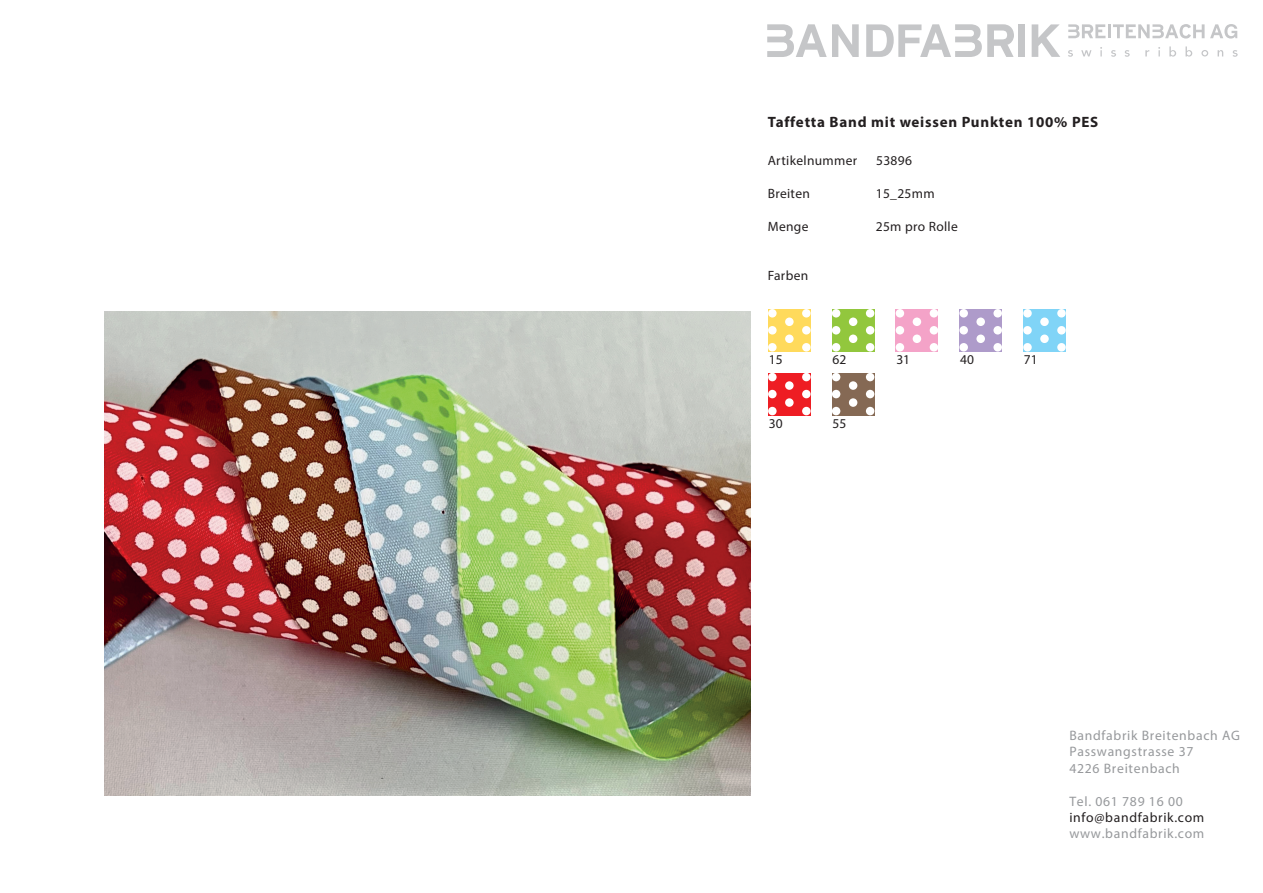
<style>
.page{position:relative;width:1263px;height:893px;background:#fff}
.page>*{position:absolute;margin:0;border:0;box-sizing:border-box;transform-origin:0 0}
.t1{font:700 15px "Myriad Pro";letter-spacing:.05em;color:#231f20}
.t2{font:13.65px/16.5px "Myriad Pro";letter-spacing:.05em;color:#97999c}
.t3{font:13.65px "Myriad Pro";letter-spacing:.05em;color:#231f20}
.t4{font:13.5px "Myriad Pro";letter-spacing:.025em;color:#231f20}
</style>
<div class="page">
<img style="left:104px;top:311px;width:647px;height:484px">
<div style="left:768px;top:309px;width:43px;height:43px;background:#ffda5c"></div>
<div style="left:832px;top:309px;width:42px;height:43px;background:#92c73d"></div>
<div style="left:896px;top:309px;width:42px;height:43px;background:#f4a3c8"></div>
<div style="left:959px;top:309px;width:43px;height:43px;background:#ae9bca"></div>
<div style="left:1023px;top:309px;width:43px;height:43px;background:#80d4f7"></div>
<div style="left:768px;top:373px;width:43px;height:42px;background:#ee1d23"></div>
<div style="left:832px;top:373px;width:42px;height:42px;background:#856954"></div>
<div style="left:802px;top:343px;width:9px;height:9px;background:#fff;border-radius:50%"></div>
<div style="left:802px;top:326px;width:9px;height:9px;background:#fff;border-radius:50%"></div>
<div style="left:802px;top:309px;width:9px;height:9px;background:#fff;border-radius:50%"></div>
<div style="left:768px;top:343px;width:9px;height:9px;background:#fff;border-radius:50%"></div>
<div style="left:768px;top:326px;width:9px;height:9px;background:#fff;border-radius:50%"></div>
<div style="left:768px;top:309px;width:9px;height:9px;background:#fff;border-radius:50%"></div>
<div style="left:785px;top:335px;width:9px;height:8px;background:#fff;border-radius:50%"></div>
<div style="left:785px;top:318px;width:9px;height:8px;background:#fff;border-radius:50%"></div>
<div style="left:802px;top:407px;width:9px;height:8px;background:#fff;border-radius:50%"></div>
<div style="left:802px;top:390px;width:9px;height:8px;background:#fff;border-radius:50%"></div>
<div style="left:802px;top:373px;width:9px;height:8px;background:#fff;border-radius:50%"></div>
<div style="left:768px;top:407px;width:9px;height:8px;background:#fff;border-radius:50%"></div>
<div style="left:768px;top:390px;width:9px;height:8px;background:#fff;border-radius:50%"></div>
<div style="left:768px;top:373px;width:9px;height:8px;background:#fff;border-radius:50%"></div>
<div style="left:785px;top:398px;width:9px;height:9px;background:#fff;border-radius:50%"></div>
<div style="left:785px;top:381px;width:9px;height:9px;background:#fff;border-radius:50%"></div>
<div style="left:866px;top:407px;width:8px;height:8px;background:#fff;border-radius:50%"></div>
<div style="left:866px;top:390px;width:8px;height:8px;background:#fff;border-radius:50%"></div>
<div style="left:866px;top:373px;width:8px;height:8px;background:#fff;border-radius:50%"></div>
<div style="left:832px;top:407px;width:8px;height:8px;background:#fff;border-radius:50%"></div>
<div style="left:832px;top:390px;width:8px;height:8px;background:#fff;border-radius:50%"></div>
<div style="left:832px;top:373px;width:8px;height:8px;background:#fff;border-radius:50%"></div>
<div style="left:849px;top:398px;width:8px;height:9px;background:#fff;border-radius:50%"></div>
<div style="left:849px;top:381px;width:8px;height:9px;background:#fff;border-radius:50%"></div>
<div style="left:866px;top:343px;width:8px;height:9px;background:#fff;border-radius:50%"></div>
<div style="left:866px;top:326px;width:8px;height:9px;background:#fff;border-radius:50%"></div>
<div style="left:866px;top:309px;width:8px;height:9px;background:#fff;border-radius:50%"></div>
<div style="left:832px;top:343px;width:8px;height:9px;background:#fff;border-radius:50%"></div>
<div style="left:832px;top:326px;width:8px;height:9px;background:#fff;border-radius:50%"></div>
<div style="left:832px;top:309px;width:8px;height:9px;background:#fff;border-radius:50%"></div>
<div style="left:849px;top:335px;width:8px;height:8px;background:#fff;border-radius:50%"></div>
<div style="left:849px;top:318px;width:8px;height:8px;background:#fff;border-radius:50%"></div>
<div style="left:930px;top:343px;width:8px;height:9px;background:#fff;border-radius:50%"></div>
<div style="left:930px;top:326px;width:8px;height:9px;background:#fff;border-radius:50%"></div>
<div style="left:930px;top:309px;width:8px;height:9px;background:#fff;border-radius:50%"></div>
<div style="left:896px;top:343px;width:8px;height:9px;background:#fff;border-radius:50%"></div>
<div style="left:896px;top:326px;width:8px;height:9px;background:#fff;border-radius:50%"></div>
<div style="left:896px;top:309px;width:8px;height:9px;background:#fff;border-radius:50%"></div>
<div style="left:913px;top:335px;width:8px;height:8px;background:#fff;border-radius:50%"></div>
<div style="left:913px;top:318px;width:8px;height:8px;background:#fff;border-radius:50%"></div>
<div style="left:993px;top:343px;width:9px;height:9px;background:#fff;border-radius:50%"></div>
<div style="left:993px;top:326px;width:9px;height:9px;background:#fff;border-radius:50%"></div>
<div style="left:993px;top:309px;width:9px;height:9px;background:#fff;border-radius:50%"></div>
<div style="left:959px;top:343px;width:9px;height:9px;background:#fff;border-radius:50%"></div>
<div style="left:959px;top:326px;width:9px;height:9px;background:#fff;border-radius:50%"></div>
<div style="left:959px;top:309px;width:9px;height:9px;background:#fff;border-radius:50%"></div>
<div style="left:976px;top:335px;width:9px;height:8px;background:#fff;border-radius:50%"></div>
<div style="left:976px;top:318px;width:9px;height:8px;background:#fff;border-radius:50%"></div>
<div style="left:1057px;top:343px;width:9px;height:9px;background:#fff;border-radius:50%"></div>
<div style="left:1057px;top:326px;width:9px;height:9px;background:#fff;border-radius:50%"></div>
<div style="left:1057px;top:309px;width:9px;height:9px;background:#fff;border-radius:50%"></div>
<div style="left:1023px;top:343px;width:9px;height:9px;background:#fff;border-radius:50%"></div>
<div style="left:1023px;top:326px;width:9px;height:9px;background:#fff;border-radius:50%"></div>
<div style="left:1023px;top:309px;width:9px;height:9px;background:#fff;border-radius:50%"></div>
<div style="left:1040px;top:335px;width:9px;height:8px;background:#fff;border-radius:50%"></div>
<div style="left:1040px;top:318px;width:9px;height:8px;background:#fff;border-radius:50%"></div>
<div style="left:1018px;top:24px;width:7px;height:33px;background:#c5c6c8"></div>
<svg style="left:767px;top:24px;width:92px;height:33px"></svg>
<svg style="left:866px;top:24px;width:148px;height:33px"></svg>
<svg style="left:1032px;top:24px;width:28px;height:33px"></svg>
<svg style="left:1068px;top:46px;width:170px;height:11px"></svg>
<hr style="left:1108px;top:24px;width:3px;height:14px;background:#c5c6c8">
<svg style="left:1113px;top:24px;width:91px;height:15px"></svg>
<svg style="left:1068px;top:24px;width:37px;height:14px"></svg>
<svg style="left:1210px;top:24px;width:27px;height:15px"></svg>
<p class="t1" style="left:768px;top:112px;width:332px">Taffetta Band mit weissen Punkten 100% PES</p>
<p class="t4" style="left:768px;top:152px;width:91px">Artikelnummer</p>
<p class="t4" style="left:876px;top:152px;width:37px">53896</p>
<p class="t4" style="left:768px;top:185px;width:44px">Breiten</p>
<p class="t4" style="left:876px;top:185px;width:60px">15_25mm</p>
<p class="t4" style="left:768px;top:218px;width:42px">Menge</p>
<p class="t4" style="left:876px;top:218px;width:84px">25m pro Rolle</p>
<p class="t4" style="left:768px;top:267px;width:42px">Farben</p>
<p class="t4" style="left:769px;top:352px;width:15px">15</p>
<p class="t4" style="left:832px;top:352px;width:15px">62</p>
<p class="t4" style="left:896px;top:352px;width:15px">31</p>
<p class="t4" style="left:960px;top:352px;width:15px">40</p>
<p class="t4" style="left:1024px;top:352px;width:15px">71</p>
<p class="t4" style="left:769px;top:415px;width:15px">30</p>
<p class="t4" style="left:832px;top:415px;width:15px">55</p>
<p class="t2" style="left:1069px;top:727px;width:172px">Bandfabrik Breitenbach AG<br>Passwangstrasse 37<br>4226 Breitenbach</p>
<p class="t2" style="left:1069px;top:792px;width:115px">Tel. 061 789 16 00</p>
<p class="t3" style="left:1069px;top:809px;width:136px">info@bandfabrik.com</p>
<p class="t2" style="left:1069px;top:825px;width:136px">www.bandfabrik.com</p>
</div>
